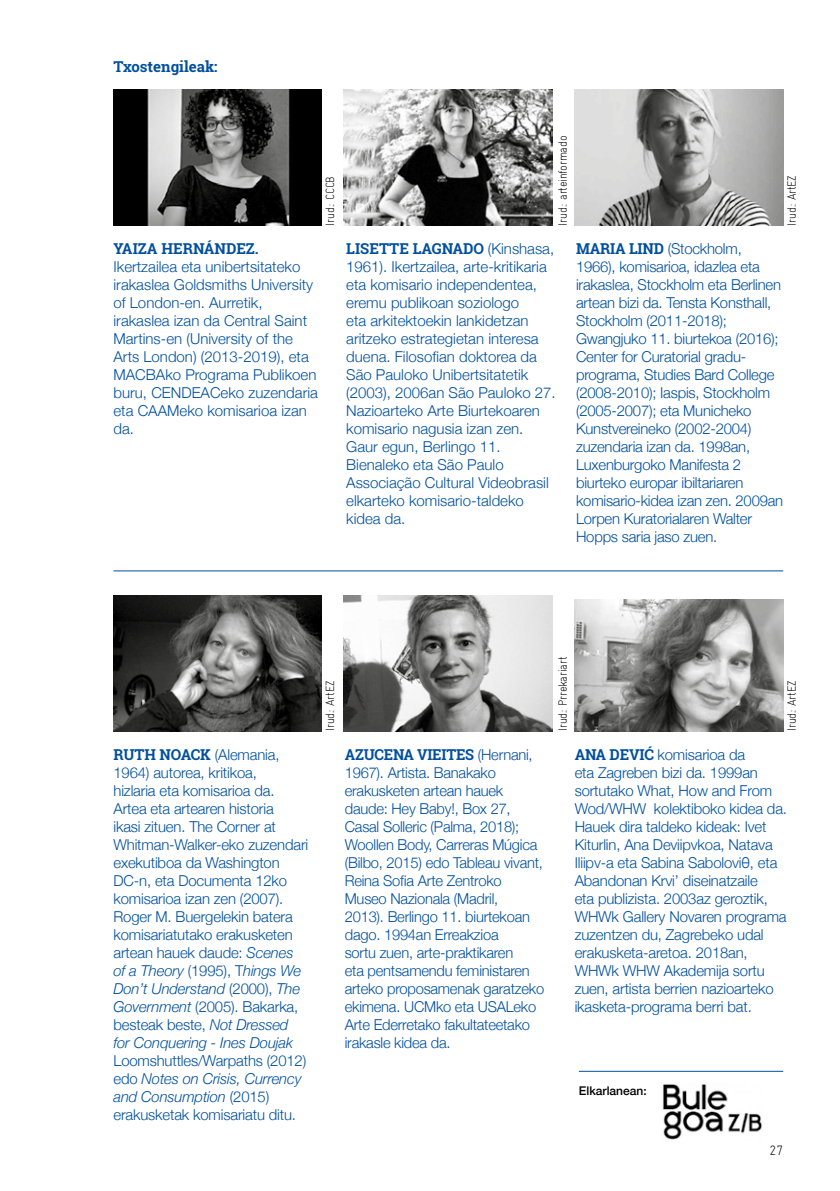
<style>
.page{position:relative;width:840px;height:1191px;background:#fff}
.page>*{position:absolute;margin:0;border:0;box-sizing:border-box;transform-origin:0 0}
.t1{font:300 15px/18px "Helvetica Neue";letter-spacing:-.01em;color:#004f9f}
.t2{font:700 15px "Roboto Slab";color:#004f9f}
.t3{font:13.6px "Alhondiga Bilbao Light Condensed L";color:#000}
.t4{font:12px "Alhondiga Bilbao Light Condensed L";letter-spacing:-.025em;color:#000}
.t5{font:500 12px "Helvetica Neue";color:#000}
.s1{font-family:"Helvetica Neue";font-weight:300}
.s2{font-family:"Roboto Slab";font-weight:700}
.s3{font-style:italic}
</style>
<div class="page">
<hr style="left:578px;top:1070px;width:204px;height:1px;background:#004f9f">
<img style="left:663px;top:1084px;width:99px;height:56px">
<img style="left:113px;top:89px;width:208px;height:137px">
<img style="left:113px;top:595px;width:208px;height:136px">
<img style="left:343px;top:89px;width:209px;height:137px">
<img style="left:343px;top:595px;width:209px;height:136px">
<img style="left:574px;top:89px;width:208px;height:137px">
<img style="left:574px;top:599px;width:208px;height:132px">
<hr style="left:113px;top:570px;width:669px;height:1px;background:#004f9f">
<p class="t2" style="left:113px;top:57px;width:106px">Txostengileak:</p>
<p class="t4" style="left:323px;top:226px;width:51px;rotate:-90deg">Irud.: CCCB</p>
<p class="t2" style="left:113px;top:238px;width:147px">YAIZA HERNÁNDEZ.</p>
<p class="t1" style="left:113px;top:256px;width:206px">Ikertzailea eta unibertsitateko irakaslea Goldsmiths University of London-en. Aurretik, irakaslea izan da Central Saint<br>Martins-en (University of the<br>Arts London) (2013-2019), eta<br>MACBAko Programa Publikoen buru, CENDEACeko zuzendaria eta CAAMeko komisarioa izan da.</p>
<p class="t4" style="left:555px;top:226px;width:91px;rotate:-90deg">Irud.: arteinformado</p>
<p class="t2" style="left:346px;top:238px;width:209px">LISETTE LAGNADO <span class="s1">(Kinshasa,</span></p>
<p class="t1" style="left:346px;top:256px;width:211px">1961). Ikertzailea, arte-kritikaria eta komisario independentea, eremu publikoan soziologo<br>eta arkitektoekin lankidetzan aritzeko estrategietan interesa duena. Filosofian doktorea da<br>São Pauloko Unibertsitatetik (2003), 2006an São Pauloko 27.<br>Nazioarteko Arte Biurtekoaren komisario nagusia izan zen.<br>Gaur egun, Berlingo 11.<br>Bienaleko eta São Paulo<br>Associação Cultural Videobrasil elkarteko komisario-taldeko kidea da.</p>
<p class="t4" style="left:784px;top:226px;width:52px;rotate:-90deg">Irud.: ArtEZ</p>
<p class="t1" style="left:575px;top:238px;width:208px"><span class="s2">MARIA LIND</span> (Stockholm,<br>1966), komisarioa, idazlea eta irakaslea, Stockholm eta Berlinen artean bizi da. Tensta Konsthall,<br>Stockholm (2011-2018);<br>Gwangjuko 11. biurtekoa (2016);<br>Center for Curatorial gradu&shy;programa, Studies Bard College (2008-2010); Iaspis, Stockholm (2005-2007); eta Municheko<br>Kunstvereineko (2002-2004) zuzendaria izan da. 1998an,<br>Luxenburgoko Manifesta 2 biurteko europar ibiltariaren komisario-kidea izan zen. 2009an<br>Lorpen Kuratorialaren Walter<br>Hopps saria jaso zuen.</p>
<p class="t1" style="left:113px;top:744px;width:196px"><span class="s2">RUTH NOACK</span> (Alemania,<br>1964) autorea, kritikoa,<br>hizlaria eta komisarioa da.<br>Artea eta artearen historia<br>ikasi zituen. The Corner at<br>Whitman-Walker-eko zuzendari exekutiboa da Washington<br>DC-n, eta Documenta 12ko komisarioa izan zen (2007).<br>Roger M. Buergelekin batera komisariatutako erakusketen artean hauek daude: <span class="s3">Scenes of a Theory</span> (1995), T<span class="s3">hings We<br>Don’t Understand</span> (2000), <span class="s3">The<br>Government</span> (2005). Bakarka, besteak beste, <span class="s3">Not Dressed for Conquering - Ines Doujak</span></p>
<p class="t1" style="left:113px;top:1050px;width:194px">Loomshuttles/Warpaths (2012) edo <span class="s3">Notes on Crisis, Currency and Consumption</span> (2015) erakusketak komisariatu ditu.</p>
<p class="t4" style="left:323px;top:731px;width:52px;rotate:-90deg">Irud.: ArtEZ</p>
<p class="t2" style="left:344px;top:744px;width:189px">AZUCENA VIEITES <span class="s1">(Hernani,</span></p>
<p class="t1" style="left:344px;top:762px;width:201px">1967). Artista. Banakako erakusketen artean hauek daude: Hey Baby!, Box 27,<br>Casal Solleric (Palma, 2018);<br>Woollen Body, Carreras Múgica (Bilbo, 2015) edo Tableau vivant,<br>Reina Sofia Arte Zentroko<br>Museo Nazionala (Madril,<br>2013). Berlingo 11. biurtekoan dago. 1994an Erreakzioa<br>sortu zuen, arte-praktikaren<br>eta pentsamendu feministaren arteko proposamenak garatzeko ekimena. UCMko eta USALeko<br>Arte Ederretako fakultateetako irakasle kidea da.</p>
<p class="t4" style="left:555px;top:731px;width:76px;rotate:-90deg">Irud.: Prrekariart</p>
<p class="t4" style="left:784px;top:731px;width:52px;rotate:-90deg">Irud.: ArtEZ</p>
<p class="t1" style="left:574px;top:744px;width:214px"><span class="s2">ANA DEVIĆ</span> komisarioa da<br>eta Zagreben bizi da. 1999an sortutako What, How and From<br>Wod/WHW kolektiboko kidea da.<br>Hauek dira taldeko kideak: Ivet<br>Kiturlin, Ana Deviipvkoa, Nataνa<br>Iliipv-a eta Sabina Saboloviθ, eta<br>Abandonan Krνi’ diseinatzaile<br>eta publizista. 2003az geroztik,<br>WHWk Gallery Novaren programa zuzentzen du, Zagrebeko udal erakusketa-aretoa. 2018an,<br>WHWk WHW Akademija sortu zuen, artista berrien nazioarteko ikasketa-programa berri bat.</p>
<p class="t5" style="left:578px;top:1081px;width:69px">Elkarlanean:</p>
<p class="t3" style="left:769px;top:1142px;width:15px">27</p>
</div>
